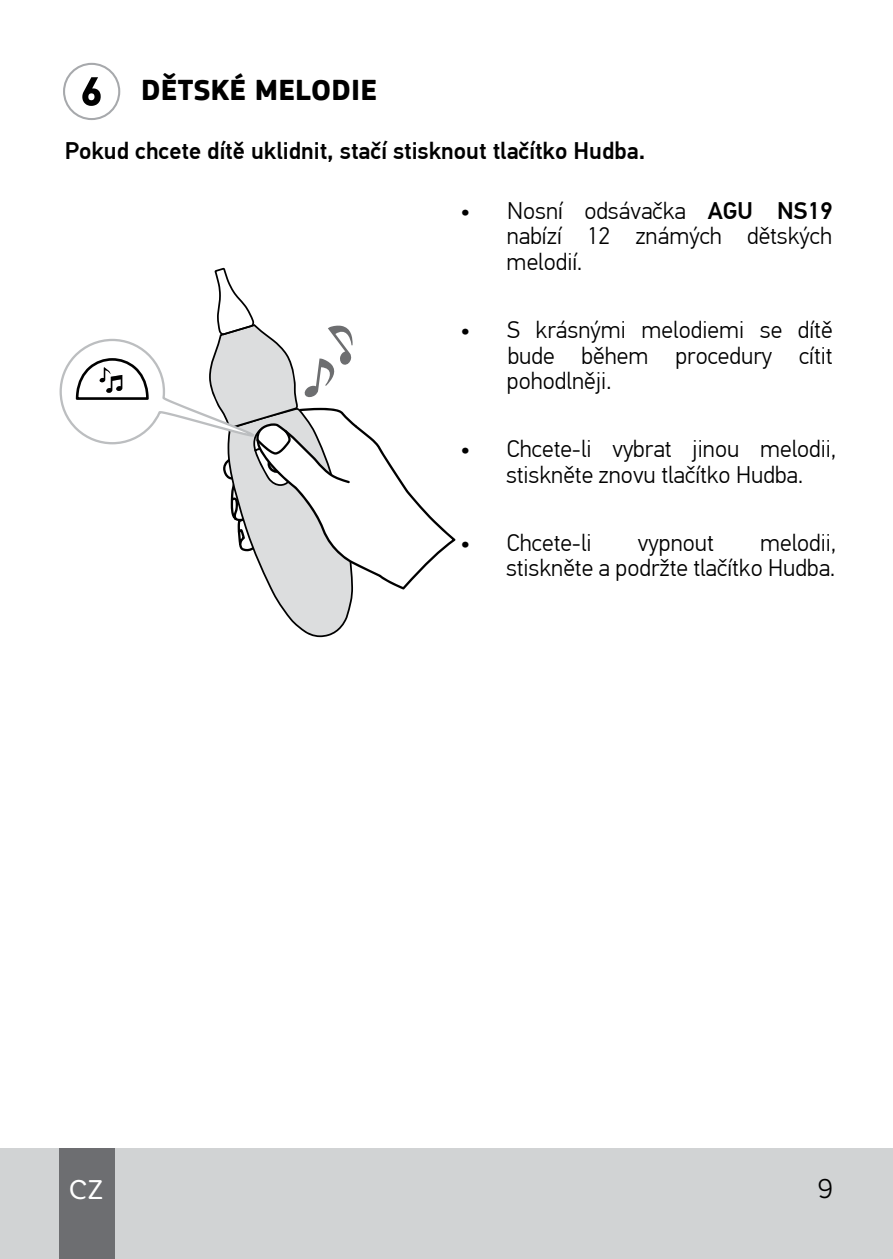
<style>
.page{position:relative;width:893px;height:1259px;background:#fff}
.page>*{position:absolute;margin:0;border:0;box-sizing:border-box;transform-origin:0 0}
.t1{font:700 30px "PF Square Sans Pro";color:#000}
.t2{font:27px "Core Rhino";color:#fff}
.t3{font:300 27px "Core Sans A35";color:#000}
.t4{font:300 24px/25.5px "PF Din Text Pro";color:#000;text-align:justify}
.t5{font:500 24px "PF Din Text Pro";color:#000}
.s1{font-weight:400}
.s2{font-weight:500}
</style>
<div class="page">
<div style="left:0;top:1148px;width:893px;height:111px;background:#d1d3d4"></div>
<div style="left:60px;top:1148px;width:55px;height:111px;background:#6d6e71"></div>
<div style="left:63px;top:63px;width:57px;height:57px;border:2px solid #a7a9ac;border-radius:50%"></div>
<svg style="left:82px;top:77px;width:19px;height:29px"></svg>
<svg style="left:60px;top:268px;width:395px;height:369px"></svg>
<p class="t1" style="left:141px;top:72px;width:237px">DĚTSKÉ MELODIE</p>
<p class="t5" style="left:65px;top:137px;width:582px">Pokud chcete dítě uklidnit, stačí stisknout tlačítko Hudba.</p>
<p class="t4" style="left:507px;top:198px;width:327px;text-indent:-46px"><span class="s1">•</span> Nosní odsávačka <span class="s2">AGU NS19 </span>nabízí 12 známých dětských melodií.</p>
<p class="t4" style="left:507px;top:317px;width:327px;text-indent:-46px"><span class="s1">•</span> S krásnými melodiemi se dítě bude během procedury cítit pohodlněji.</p>
<p class="t4" style="left:460px;top:436px;width:377px;text-align:center"><span class="s1">•</span> Chcete-li vybrat jinou melodii, stiskněte znovu tlačítko Hudba.</p>
<p class="t4" style="left:460px;top:530px;width:133px"><span class="s1">•</span> Chcete-li</p>
<p class="t4" style="left:638px;top:530px;width:78px">vypnout</p>
<p class="t4" style="left:506px;top:530px;width:332px;text-align:right">melodii,<br>stiskněte a podržte tlačítko Hudba.</p>
<p class="t2" style="left:69px;top:1172px;width:37px">CZ</p>
<p class="t3" style="left:818px;top:1171px;width:17px">9</p>
</div>
